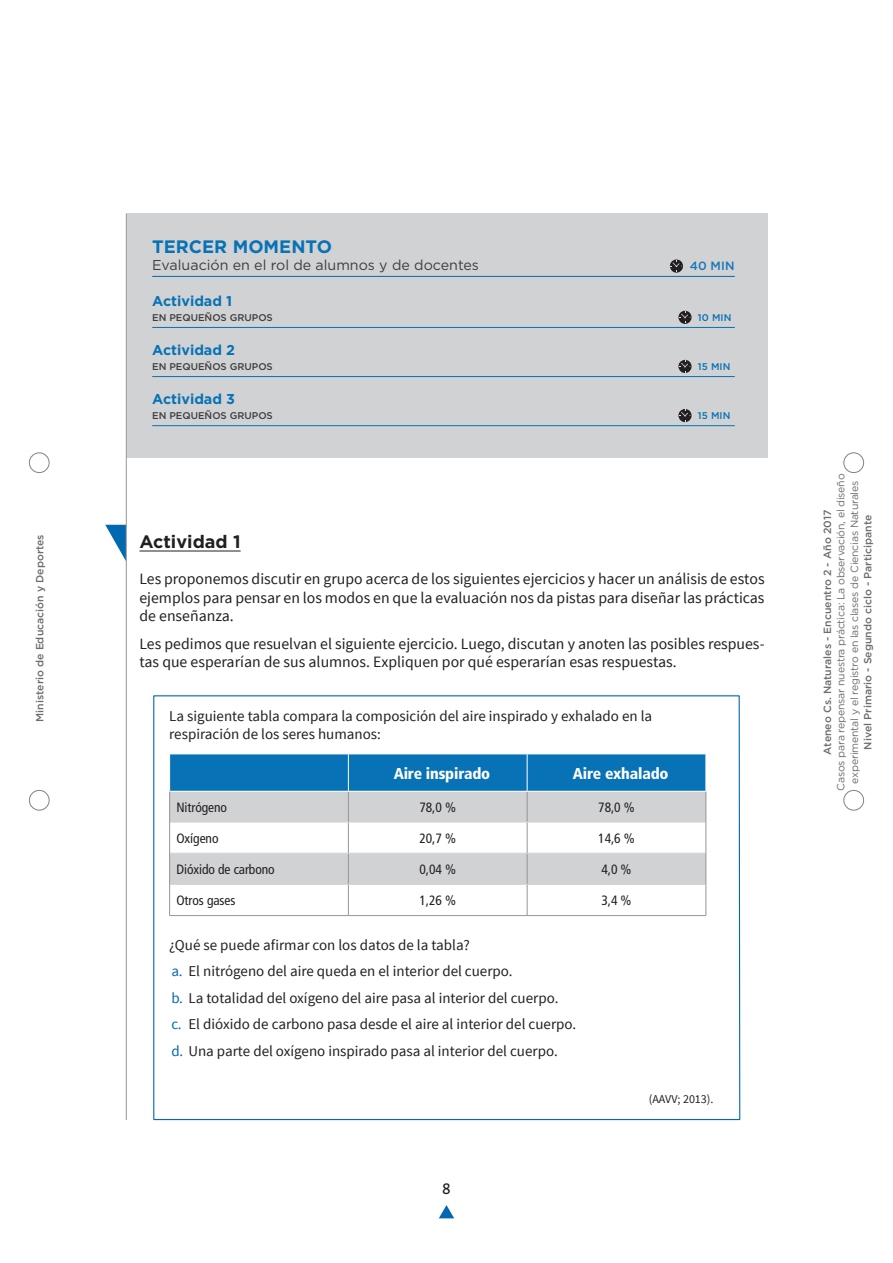
<style>
.page{position:relative;width:893px;height:1263px;background:#fff}
.page>*{position:absolute;margin:0;border:0;box-sizing:border-box;transform-origin:0 0}
.t1{font:700 18px "Gotham";color:#0772b5}
.t2{font:700 18px "Gotham";color:#231f20}
.t3{font:500 18px "Alegreya Sans";color:#231f20}
.t4{font:15.75px/18.8px "Source Sans Pro";color:#231f20;text-align:justify}
.t5{font:900 condensed 15.75px "Frutiger LT Com";letter-spacing:-.01em;color:#fff}
.t6{font:15px/26.5px "Source Sans Pro";color:#231f20}
.t7{font:14.25px "Gotham";color:#3e3e3f}
.t8{font:700 14.25px "Gotham";color:#0772b5}
.t9{font:condensed 13.5px "Frutiger LT Com";letter-spacing:-.005em;color:#231f20}
.t10{font:12px "Source Sans Pro";color:#231f20}
.t11{font:500 12px "Gotham";color:#1577b8}
.t12{font:10.5px/13.5px "Gotham";letter-spacing:-.02em;color:#6c6d70;text-align:center}
.t13{font:500 10.5px "Gotham";color:#6c6d70}
.t14{font:500 9.75px "Gotham";color:#3e3e3f}
.t15{font:500 9.75px "Gotham";letter-spacing:.01em;color:#0772b5}
.s1{color:#0169b0}
</style>
<div class="page">
<svg style="left:105px;top:525px;width:21px;height:36px"></svg>
<div style="left:126px;top:214px;width:642px;height:244px;background:#d1d2d4"></div>
<hr style="left:126px;top:214px;width:1px;height:906px;background:#a0a1a5">
<svg style="left:153px;top:695px;width:588px;height:426px"></svg>
<div style="left:29px;top:453px;width:20px;height:20px;border:1px solid #808285;border-radius:50%"></div>
<div style="left:29px;top:790px;width:20px;height:20px;border:1px solid #808285;border-radius:50%"></div>
<svg style="left:439px;top:1205px;width:15px;height:13px"></svg>
<div style="left:844px;top:453px;width:20px;height:20px;border:1px solid #808285;border-radius:50%"></div>
<div style="left:844px;top:790px;width:20px;height:20px;border:1px solid #808285;border-radius:50%"></div>
<hr style="left:152px;top:276px;width:583px;height:1px;background:#0169b0">
<hr style="left:152px;top:327px;width:583px;height:1px;background:#0772b5">
<hr style="left:152px;top:376px;width:583px;height:1px;background:#0772b5">
<hr style="left:152px;top:425px;width:583px;height:1px;background:#0772b5">
<hr style="left:139px;top:550px;width:102px;height:1px;background:#231f20">
<svg style="left:670px;top:259px;width:13px;height:14px"></svg>
<svg style="left:678px;top:311px;width:14px;height:13px"></svg>
<svg style="left:678px;top:360px;width:14px;height:13px"></svg>
<svg style="left:678px;top:409px;width:14px;height:13px"></svg>
<div style="left:170px;top:754px;width:535px;height:37px;background:#0772b5"></div>
<div style="left:170px;top:792px;width:536px;height:30px;background:#d1d2d4"></div>
<svg style="left:170px;top:823px;width:536px;height:92px"></svg>
<hr style="left:527px;top:754px;width:1px;height:37px;background:#fff">
<hr style="left:348px;top:792px;width:1px;height:30px;background:#939598">
<hr style="left:527px;top:792px;width:1px;height:30px;background:#939598">
<hr style="left:348px;top:822px;width:1px;height:31px;background:#939598">
<hr style="left:527px;top:822px;width:1px;height:31px;background:#939598">
<hr style="left:348px;top:853px;width:1px;height:31px;background:#939598">
<hr style="left:527px;top:853px;width:1px;height:31px;background:#939598">
<hr style="left:348px;top:884px;width:1px;height:31px;background:#939598">
<hr style="left:527px;top:884px;width:1px;height:31px;background:#939598">
<hr style="left:169px;top:915px;width:179px;height:1px;background:#939598">
<hr style="left:348px;top:915px;width:179px;height:1px;background:#939598">
<hr style="left:527px;top:915px;width:179px;height:1px;background:#939598">
<hr style="left:170px;top:822px;width:178px;height:1px;background:#d1d2d4">
<hr style="left:348px;top:822px;width:179px;height:1px;background:#d1d2d4">
<hr style="left:527px;top:822px;width:179px;height:1px;background:#d1d2d4">
<hr style="left:170px;top:853px;width:178px;height:1px;background:#d1d2d4">
<hr style="left:348px;top:853px;width:179px;height:1px;background:#d1d2d4">
<hr style="left:527px;top:853px;width:179px;height:1px;background:#d1d2d4">
<hr style="left:170px;top:884px;width:178px;height:1px;background:#d1d2d4">
<hr style="left:348px;top:884px;width:179px;height:1px;background:#d1d2d4">
<hr style="left:527px;top:884px;width:179px;height:1px;background:#d1d2d4">
<hr style="left:169px;top:753px;width:179px;height:1px;background:#fff">
<hr style="left:169px;top:754px;width:1px;height:37px;background:#fff">
<hr style="left:169px;top:791px;width:179px;height:1px;background:#fff">
<hr style="left:348px;top:753px;width:179px;height:1px;background:#fff">
<hr style="left:348px;top:754px;width:1px;height:37px;background:#fff">
<hr style="left:527px;top:753px;width:179px;height:1px;background:#fff">
<hr style="left:705px;top:754px;width:1px;height:37px;background:#fff">
<hr style="left:348px;top:791px;width:179px;height:1px;background:#fff">
<hr style="left:527px;top:791px;width:179px;height:1px;background:#fff">
<hr style="left:169px;top:792px;width:1px;height:30px;background:#939598">
<hr style="left:706px;top:792px;width:1px;height:30px;background:#939598">
<hr style="left:169px;top:822px;width:1px;height:31px;background:#939598">
<hr style="left:706px;top:822px;width:1px;height:31px;background:#939598">
<hr style="left:169px;top:853px;width:1px;height:31px;background:#939598">
<hr style="left:706px;top:853px;width:1px;height:31px;background:#939598">
<hr style="left:169px;top:884px;width:1px;height:31px;background:#939598">
<hr style="left:706px;top:884px;width:1px;height:31px;background:#939598">
<p class="t13" style="left:33px;top:722px;width:189px;rotate:-90deg">Ministerio de Educación y Deportes</p>
<p class="t1" style="left:152px;top:234px;width:181px">TERCER MOMENTO</p>
<p class="t7" style="left:152px;top:255px;width:328px">Evaluación en el rol de alumnos y de docentes</p>
<p class="t11" style="left:690px;top:258px;width:46px">40 MIN</p>
<p class="t8" style="left:152px;top:291px;width:82px">Actividad 1</p>
<p class="t14" style="left:152px;top:311px;width:122px">EN PEQUEÑOS GRUPOS</p>
<p class="t15" style="left:698px;top:311px;width:35px">10 MIN</p>
<p class="t8" style="left:152px;top:340px;width:84px">Actividad 2</p>
<p class="t14" style="left:152px;top:360px;width:122px">EN PEQUEÑOS GRUPOS</p>
<p class="t15" style="left:698px;top:360px;width:34px">15 MIN</p>
<p class="t8" style="left:152px;top:390px;width:84px">Actividad 3</p>
<p class="t14" style="left:152px;top:409px;width:122px">EN PEQUEÑOS GRUPOS</p>
<p class="t15" style="left:698px;top:409px;width:34px">15 MIN</p>
<p class="t2" style="left:139px;top:530px;width:103px">Actividad 1</p>
<p class="t4" style="left:139px;top:569px;width:627px">Les proponemos discutir en grupo acerca de los siguientes ejercicios y hacer un análisis de estos ejemplos para pensar en los modos en que la evaluación nos da pistas para diseñar las prácticas de enseñanza.</p>
<p class="t4" style="left:139px;top:634px;width:627px">Les pedimos que resuelvan el siguiente ejercicio. Luego, discutan y anoten las posibles respues&shy;tas que esperarían de sus alumnos. Expliquen por qué esperarían esas respuestas.</p>
<p class="t6" style="left:169px;top:707px;width:484px;line-height:18px">La siguiente tabla compara la composición del aire inspirado y exhalado en la respiración de los seres humanos:</p>
<p class="t5" style="left:394px;top:763px;width:98px">Aire inspirado</p>
<p class="t5" style="left:573px;top:763px;width:97px">Aire exhalado</p>
<p class="t9" style="left:176px;top:799px;width:52px">Nitrógeno</p>
<p class="t9" style="left:419px;top:799px;width:38px">78,0 %</p>
<p class="t9" style="left:598px;top:799px;width:38px">78,0 %</p>
<p class="t9" style="left:176px;top:830px;width:44px">Oxígeno</p>
<p class="t9" style="left:419px;top:830px;width:38px">20,7 %</p>
<p class="t9" style="left:598px;top:830px;width:38px">14,6 %</p>
<p class="t9" style="left:176px;top:861px;width:100px">Dióxido de carbono</p>
<p class="t9" style="left:419px;top:861px;width:38px">0,04 %</p>
<p class="t9" style="left:601px;top:861px;width:32px">4,0 %</p>
<p class="t9" style="left:176px;top:892px;width:61px">Otros gases</p>
<p class="t9" style="left:419px;top:892px;width:38px">1,26 %</p>
<p class="t9" style="left:601px;top:892px;width:32px">3,4 %</p>
<p class="t6" style="left:169px;top:932px;width:409px">¿Qué se puede afirmar con los datos de la tabla?<br><span class="s1">a.</span> El nitrógeno del aire queda en el interior del cuerpo.<br><span class="s1">b.</span> La totalidad del oxígeno del aire pasa al interior del cuerpo.<br><span class="s1">c.</span> El dióxido de carbono pasa desde el aire al interior del cuerpo. <span class="s1">d.</span> Una parte del oxígeno inspirado pasa al interior del cuerpo.</p>
<p class="t10" style="left:649px;top:1091px;width:66px">(AAVV; 2013).</p>
<p class="t3" style="left:442px;top:1176px;width:10px">8</p>
<p class="t12" style="left:834px;top:791px;width:319px;rotate:-90deg">Casos para repensar nuestra práctica: La observación, el diseño experimental y el registro en las clases de Ciencias Naturales</p>
<p class="t13" style="left:820px;top:755px;width:246px;rotate:-90deg">Ateneo Cs. Naturales - Encuentro 2 - Año 2017</p>
<p class="t13" style="left:861px;top:749px;width:236px;rotate:-90deg">Nivel Primario - Segundo ciclo - Participante</p>
</div>
